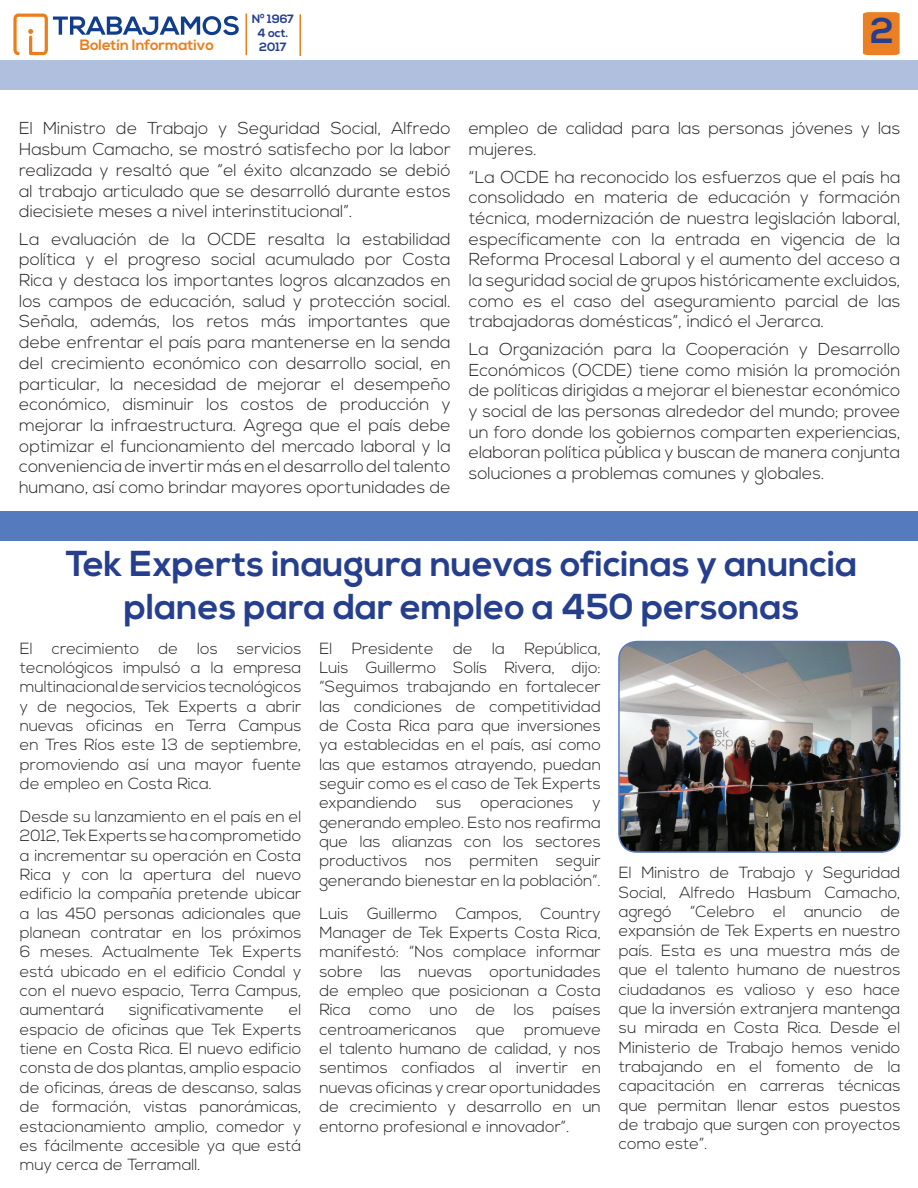
<style>
.page{position:relative;width:918px;height:1188px;background:#fff}
.page>*{position:absolute;margin:0;border:0;box-sizing:border-box;transform-origin:0 0}
.t1{font:700 36px/43.2px "Nexa";color:#253f8e;text-align:center}
.t2{font:300 17.25px/20.7px "Nexa";color:#231f20;text-align:justify}
.t3{font:300 16.2px/19.4px "Nexa";color:#231f20;text-align:justify}
.t4{font:700 15px "Nexa";color:#ea7e1d}
.t5{font:700 12px/14.4px "Nexa";color:#253f8e;text-align:center}
</style>
<div class="page">
<div style="left:863px;top:12px;width:37px;height:43px;background:#ea8023"></div>
<div style="left:0;top:60px;width:918px;height:29px;background:#b0bfdd"></div>
<svg style="left:13px;top:14px;width:226px;height:41px"></svg>
<hr style="left:245px;top:14px;width:2px;height:41px;background:#ea7e1d">
<hr style="left:299px;top:14px;width:2px;height:42px;background:#ea7e1d">
<div style="left:0;top:511px;width:918px;height:30px;background:#557bbe"></div>
<img style="left:619px;top:642px;width:281px;height:210px">
<div style="left:618px;top:641px;width:282px;height:212px;border:2px solid #557bbe;border-radius:18px"></div>
<p class="t5" style="left:252px;top:12px;width:44px">Nº 1967<br>4 oct.</p>
<p class="t4" style="left:80px;top:37px;width:136px">Boletín Informativo</p>
<p class="t5" style="left:259px;top:40px;width:29px">2017</p>
<h1 class="t1" style="left:870px;top:11px;width:25px">2</h1>
<p class="t2" style="left:19px;top:119px;width:433px">El Ministro de Trabajo y Seguridad Social, Alfredo Hasbum Camacho, se mostró satisfecho por la labor realizada y resaltó que “el éxito alcanzado se debió al trabajo articulado que se desarrolló durante estos diecisiete meses a nivel interinstitucional”.</p>
<p class="t2" style="left:19px;top:229px;width:433px">La evaluación de la OCDE resalta la estabilidad política y el progreso social acumulado por Costa Rica y destaca los importantes logros alcanzados en los campos de educación, salud y protección social.<br>Señala, además, los retos más importantes que debe enfrentar el país para mantenerse en la senda del crecimiento económico con desarrollo social, en particular, la necesidad de mejorar el desempeño económico, disminuir los costos de producción y mejorar la infraestructura. Agrega que el país debe optimizar el funcionamiento del mercado laboral y la conveniencia de invertir más en el desarrollo del talento humano, así como brindar mayores oportunidades de</p>
<p class="t2" style="left:469px;top:119px;width:433px">empleo de calidad para las personas jóvenes y las mujeres.</p>
<p class="t2" style="left:469px;top:167px;width:433px">“La OCDE ha reconocido los esfuerzos que el país ha consolidado en materia de educación y formación técnica, modernización de nuestra legislación laboral, específicamente con la entrada en vigencia de la Reforma Procesal Laboral y el aumento del acceso a la seguridad social de grupos históricamente excluidos, como es el caso del aseguramiento parcial de las trabajadoras domésticas”, indicó el Jerarca.</p>
<p class="t2" style="left:469px;top:339px;width:433px">La Organización para la Cooperación y Desarrollo Económicos (OCDE) tiene como misión la promoción de políticas dirigidas a mejorar el bienestar económico y social de las personas alrededor del mundo; provee un foro donde los gobiernos comparten experiencias, elaboran política pública y buscan de manera conjunta soluciones a problemas comunes y globales.</p>
<h1 class="t1" style="left:66px;top:543px;width:793px">Tek Experts inaugura nuevas oficinas y anuncia planes para dar empleo a 450 personas</h1>
<p class="t3" style="left:20px;top:639px;width:283px">El crecimiento de los servicios tecnológicos impulsó a la empresa multinacional de servicios tecnológicos y de negocios, Tek Experts a abrir nuevas oficinas en Terra Campus en Tres Ríos este 13 de septiembre, promoviendo así una mayor fuente de empleo en Costa Rica.</p>
<p class="t3" style="left:20px;top:807px;width:283px">Desde su lanzamiento en el país en el 2012, Tek Experts se ha comprometido a incrementar su operación en Costa Rica y con la apertura del nuevo edificio la compañía pretende ubicar a las 450 personas adicionales que planean contratar en los próximos 6 meses. Actualmente Tek Experts está ubicado en el edificio Condal y con el nuevo espacio, Terra Campus, aumentará</p>
<p class="t3" style="left:129px;top:1001px;width:137px">significativamente</p>
<p class="t3" style="left:20px;top:1001px;width:283px;text-indent:269px">el espacio de oficinas que Tek Experts tiene en Costa Rica. El nuevo edificio consta de dos plantas, amplio espacio de oficinas, áreas de descanso, salas de formación, vistas panorámicas, estacionamiento amplio, comedor y es fácilmente accesible ya que está muy cerca de Terramall.</p>
<p class="t3" style="left:319px;top:639px;width:283px">El Presidente de la República, Luis Guillermo Solís Rivera, dijo: “Seguimos trabajando en fortalecer las condiciones de competitividad de Costa Rica para que inversiones ya establecidas en el país, así como las que estamos atrayendo, puedan seguir como es el caso de Tek Experts expandiendo sus operaciones y generando empleo. Esto nos reafirma que las alianzas con los sectores productivos nos permiten seguir generando bienestar en la población”.</p>
<p class="t3" style="left:319px;top:904px;width:283px">Luis Guillermo Campos, Country Manager de Tek Experts Costa Rica, manifestó: “Nos complace informar sobre las nuevas oportunidades de empleo que posicionan a Costa Rica como uno de los países centroamericanos que promueve el talento humano de calidad, y nos sentimos confiados al invertir en nuevas oficinas y crear oportunidades de crecimiento y desarrollo en un entorno profesional e innovador”.</p>
<p class="t3" style="left:619px;top:864px;width:283px">El Ministro de Trabajo y Seguridad Social, Alfredo Hasbum Camacho, agregó “Celebro el anuncio de expansión de Tek Experts en nuestro país. Esta es una muestra más de que el talento humano de nuestros ciudadanos es valioso y eso hace que la inversión extranjera mantenga su mirada en Costa Rica. Desde el Ministerio de Trabajo hemos venido trabajando en el fomento de la capacitación en carreras técnicas que permitan llenar estos puestos de trabajo que surgen con proyectos como este”.</p>
</div>
